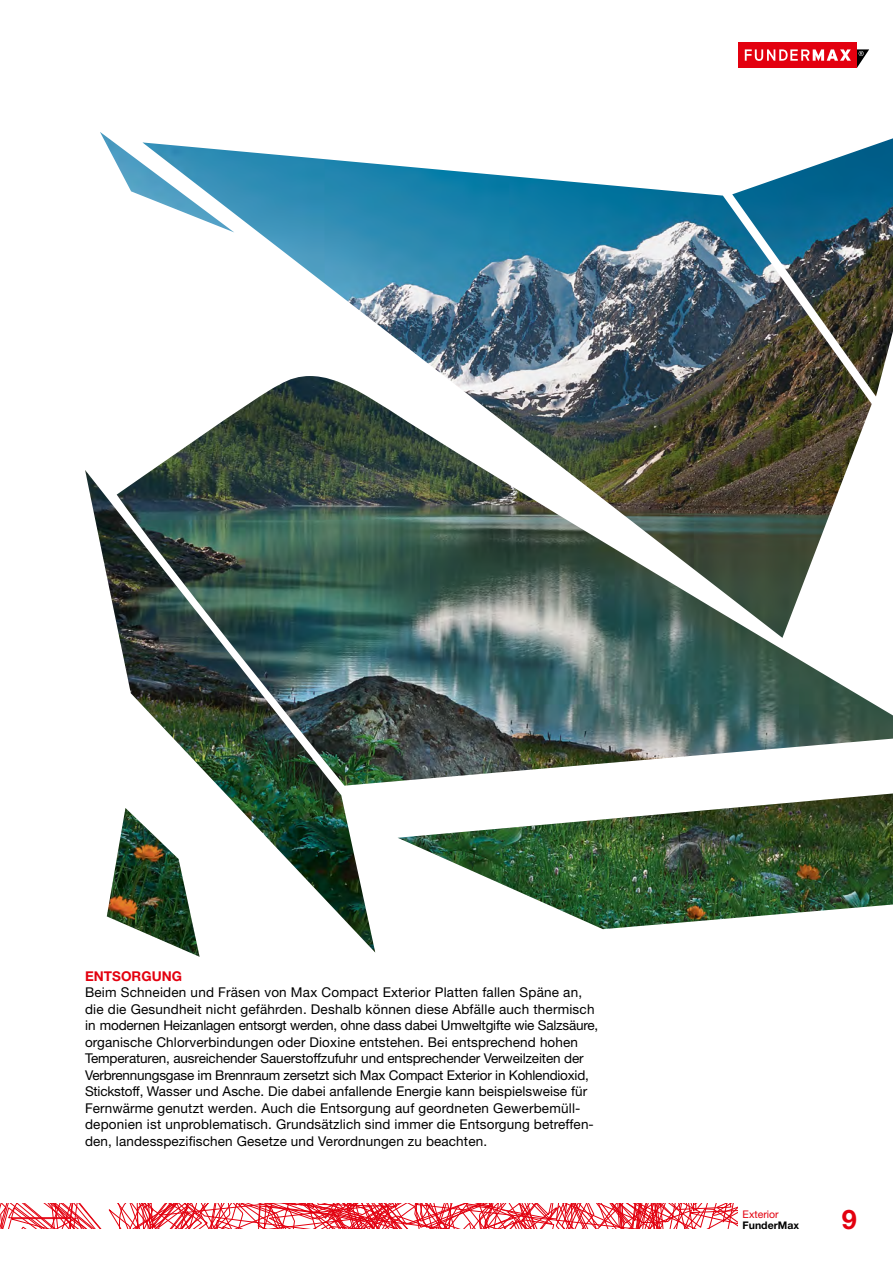
<style>
.page{position:relative;width:893px;height:1263px;background:#fff}
.page>*{position:absolute;margin:0;border:0;box-sizing:border-box;transform-origin:0 0}
.t1{font:700 27px "Helvetica Neue LT Pro";color:#e3000f}
.t2{font:13.5px/16.5px "Helvetica Neue LT Pro";letter-spacing:.01em;color:#000}
.t3{font:700 13.5px "Helvetica Neue LT Pro";letter-spacing:.005em;color:#e3000f}
.t4{font:700 10.5px "Helvetica Neue LT Pro";color:#000}
.t5{font:10.5px "Helvetica Neue LT Pro";color:#e3000f}
</style>
<div class="page">
<div style="left:738px;top:43px;width:119px;height:25px;background:#e3000f"></div>
<svg style="left:745px;top:49px;width:124px;height:19px"></svg>
<svg style="left:0;top:1203px;width:737px;height:26px"></svg>
<img style="left:85px;top:470px;width:290px;height:482px">
<img style="left:117px;top:396px;width:776px;height:390px">
<img style="left:142px;top:150px;width:730px;height:488px">
<img style="left:398px;top:793px;width:495px;height:136px">
<img style="left:732px;top:138px;width:161px;height:258px">
<img style="left:107px;top:808px;width:93px;height:149px">
<img style="left:100px;top:132px;width:134px;height:100px">
<p class="t3" style="left:85px;top:968px;width:99px">ENTSORGUNG</p>
<p class="t2" style="left:85px;top:984px;width:515px">Beim Schneiden und Fräsen von Max Compact Exterior Platten fallen Späne an, die die Gesundheit nicht gefährden. Deshalb können diese Abfälle auch thermisch in modernen Heizanlagen entsorgt werden, ohne dass dabei Umweltgifte wie Salzsäure, organische Chlorverbindungen oder Dioxine entstehen. Bei entsprechend hohen Temperaturen, ausreichender Sauerstoffzufuhr und entsprechender Verweilzeiten der Verbrennungsgase im Brennraum zersetzt sich Max Compact Exterior in Kohlendioxid, Stickstoff, Wasser und Asche. Die dabei anfallende Energie kann beispielsweise für Fernwärme genutzt werden. Auch die Entsorgung auf geordneten Gewerbemüll&shy;deponien ist unproblematisch. Grundsätzlich sind immer die Entsorgung betreffen&shy;den, landesspezifischen Gesetze und Verordnungen zu beachten.</p>
<p class="t5" style="left:743px;top:1208px;width:38px">Exterior</p>
<p class="t4" style="left:743px;top:1218px;width:58px">FunderMax</p>
<h1 class="t1" style="left:842px;top:1202px;width:17px">9</h1>
</div>
